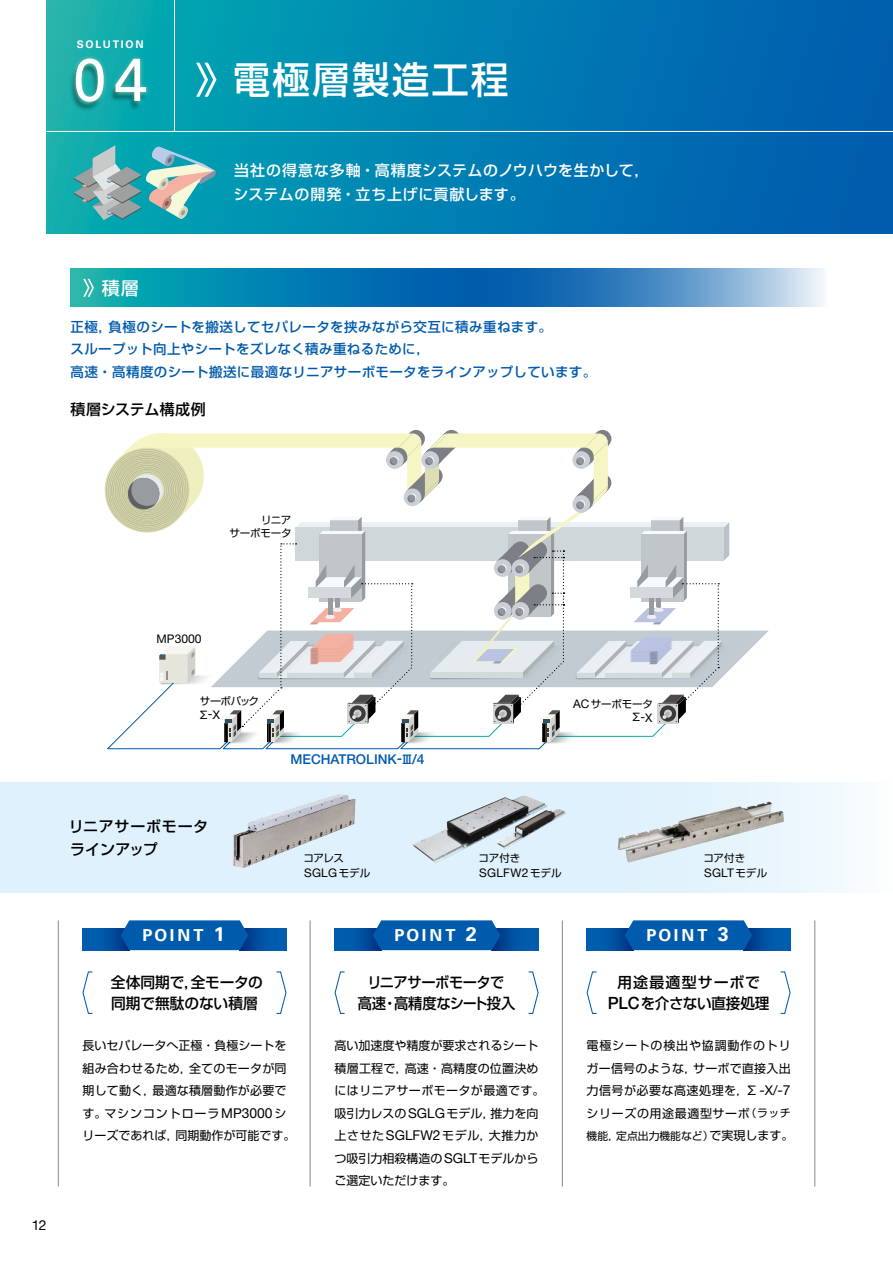
<style>
.page{position:relative;width:893px;height:1263px;background:#fff}
.page>*{position:absolute;margin:0;border:0;box-sizing:border-box;transform-origin:0 0}
.t1{font:60px "Univers LT Std";color:#fff}
.t2{font:500 37.5px "Shin Go Pr 6";letter-spacing:.06em;color:#fff}
.t3{font:500 18px "Shin Go Pr 6";color:#fff}
.t4{font:700 16.5px "Univers LT Std";letter-spacing:.17em;color:#fff}
.t5{font:500 15px/24px "Shin Go Pr 6";letter-spacing:.03em;color:#fff}
.t6{font:500 15px/21px "Shin Go Pr 6";letter-spacing:-.005em;color:#000}
.t7{font:500 15px/21px "Shin Go Pr 6";letter-spacing:-.035em;color:#000;text-align:center;scale:.95 1}
.t8{font:500 15px/21px "Shin Go Pr 6";letter-spacing:.02em;color:#000;text-align:center}
.t9{font:500 15px/22.5px "Shin Go Pr 6";letter-spacing:.04em;color:#000}
.t10{font:13.8px "Helvetica Neue LT Std";color:#000}
.t11{font:500 13.5px/22.5px "Shin Go Pr 6";letter-spacing:.025em;color:#005bac}
.t12{font:500 13.5px "Helvetica Neue LT Std";color:#005bac}
.t13{font:12.15px "Helvetica Neue LT Std";color:#000}
.t14{font:12px/22.5px "Shin Go Pr 6";letter-spacing:.015em;color:#000}
.t15{font:11.85px "Helvetica Neue LT Std";letter-spacing:.025em;color:#000}
.t16{font:10.8px "Shin Go Pr 6";color:#000}
.t17{font:10.5px/13.5px "Shin Go Pr 6";letter-spacing:-.025em;color:#000;text-align:right}
.t18{font:700 10.5px "Univers LT Std";letter-spacing:.16em;color:#fff}
.s1{font-size:11.85px}
.s2{font-family:"Helvetica Neue LT Std";font-size:12.15px}
.s3{font-family:"Helvetica Neue LT Std";font-size:11.85px}
.s4{font-size:13.8px}
.s5{font-family:"Shin Go Pr 6";font-size:12px}
.s6{font-family:"Shin Go Pr 6";font-size:10.5px}
.s7{font-size:12.15px}
.s8{font-size:19.8px}
.s9{font-family:"Helvetica Neue LT Std";font-size:16.95px}
.s10{font-family:"Helvetica Neue LT Std";font-size:13.5px}
.s11{font-family:"Helvetica Neue LT Std";font-size:13.8px}
.s12{font-size:10.8px}
.s13{font-size:12px}
</style>
<div class="page">
<svg style="left:47px;top:0;width:846px;height:234px;background:#017eb0"></svg>
<hr style="left:174px;top:0;width:1px;height:132px;background:#fff">
<hr style="left:47px;top:131px;width:846px;height:1px;background:#fff">
<svg style="left:0;top:782px;width:847px;height:111px;background:#e0f1fb"></svg>
<img style="left:233px;top:794px;width:106px;height:74px">
<img style="left:412px;top:795px;width:154px;height:68px">
<img style="left:618px;top:801px;width:166px;height:61px">
<div style="left:594px;top:430px;width:17px;height:18px;background:#7c7f85;border-radius:50%"></div>
<div style="left:443px;top:430px;width:17px;height:18px;background:#7c7f85;border-radius:50%"></div>
<svg style="left:407px;top:430px;width:18px;height:18px"></svg>
<svg style="left:106px;top:432px;width:663px;height:318px"></svg>
<svg style="left:74px;top:145px;width:142px;height:75px;background:#64b0b4"></svg>
<svg style="left:70px;top:269px;width:754px;height:38px;background:#2a8abb"></svg>
<svg style="left:83px;top:279px;width:11px;height:18px"></svg>
<hr style="left:310px;top:920px;width:1px;height:266px;background:#888">
<hr style="left:58px;top:920px;width:1px;height:266px;background:#888">
<hr style="left:814px;top:920px;width:1px;height:266px;background:#888">
<hr style="left:562px;top:920px;width:1px;height:266px;background:#888">
<svg style="left:82px;top:971px;width:11px;height:43px"></svg>
<svg style="left:276px;top:971px;width:11px;height:43px"></svg>
<svg style="left:334px;top:971px;width:11px;height:43px"></svg>
<svg style="left:528px;top:971px;width:11px;height:43px"></svg>
<svg style="left:83px;top:929px;width:38px;height:21px"></svg>
<svg style="left:248px;top:929px;width:39px;height:21px"></svg>
<svg style="left:121px;top:920px;width:127px;height:30px;background:#095fad"></svg>
<svg style="left:334px;top:929px;width:39px;height:21px"></svg>
<svg style="left:500px;top:929px;width:38px;height:21px"></svg>
<svg style="left:373px;top:920px;width:127px;height:30px;background:#095fad"></svg>
<svg style="left:586px;top:929px;width:39px;height:21px"></svg>
<svg style="left:752px;top:929px;width:38px;height:21px"></svg>
<svg style="left:625px;top:920px;width:127px;height:30px;background:#095fad"></svg>
<svg style="left:196px;top:63px;width:21px;height:34px"></svg>
<div style="left:69px;top:61px;width:78px;height:51px;background:#000;opacity:.35"></div>
<div style="left:71px;top:54px;width:80px;height:52px;background:#d6e7ae;opacity:.6"></div>
<svg style="left:586px;top:971px;width:11px;height:43px"></svg>
<svg style="left:780px;top:971px;width:11px;height:43px"></svg>
<p class="t18" style="left:77px;top:38px;width:68px">SOLUTION</p>
<h1 class="t1" style="left:73px;top:44px;width:76px">04</h1>
<h2 class="t2" style="left:233px;top:49px;width:277px">電極層製造工程</h2>
<p class="t5" style="left:234px;top:158px;width:417px">当社の得意な多軸・高精度システムのノウハウを生かして，システムの開発・立ち上げに貢献します。</p>
<h3 class="t3" style="left:102px;top:273px;width:39px">積層</h3>
<p class="t11" style="left:70px;top:314px;width:527px">正極，負極のシートを搬送してセパレータを挟みながら交互に積み重ねます。<br>スループット向上やシートをズレなく積み重ねるために，<br>高速・高精度のシート搬送に最適なリニアサーボモータをラインアップしています。</p>
<p class="t6" style="left:70px;top:398px;width:137px">積層システム構成例</p>
<p class="t17" style="left:229px;top:512px;width:64px">リニア<br>サーボモータ</p>
<p class="t10" style="left:32px;top:1217px;width:16px">12</p>
<p class="t13" style="left:157px;top:631px;width:46px"><span class="s1">MP</span>3000</p>
<p class="t17" style="left:198px;top:694px;width:62px;text-align:left">サーボパック<br>Σ<span class="s2">-</span><span class="s3">X</span></p>
<p class="t9" style="left:69px;top:814px;width:141px">リニアサーボモータラインアップ</p>
<p class="t12" style="left:290px;top:751px;width:136px">MECHATROLINK<span class="s4">-</span><span class="s5">Ⅲ</span>/<span class="s4">4</span></p>
<p class="t17" style="left:303px;top:850px;width:42px">コアレス</p>
<p class="t15" style="left:304px;top:866px;width:68px">SGLG<span class="s6">モデル</span></p>
<p class="t17" style="left:573px;top:696px;width:81px"><span class="s3">AC</span>サーボモータ<br>Σ<span class="s2">-</span><span class="s3">X</span></p>
<p class="t17" style="left:479px;top:850px;width:43px">コア付き</p>
<p class="t15" style="left:479px;top:866px;width:84px">SGLFW<span class="s7">2</span><span class="s6">モデル</span></p>
<p class="t17" style="left:703px;top:850px;width:43px">コア付き</p>
<p class="t15" style="left:704px;top:866px;width:65px">SGLT<span class="s6">モデル</span></p>
<h3 class="t4" style="left:143px;top:926px;width:84px">POINT <span class="s8">1</span></h3>
<h3 class="t4" style="left:395px;top:926px;width:84px">POINT <span class="s8">2</span></h3>
<h3 class="t4" style="left:647px;top:926px;width:84px">POINT <span class="s8">3</span></h3>
<p class="t6" style="left:111px;top:971px;width:153px">全体同期で，全モータの同期で無駄のない積層</p>
<p class="t7" style="left:358px;top:971px;width:167px">リニアサーボモータで<br>高速・高精度なシート投入</p>
<p class="t8" style="left:608px;top:971px;width:163px">用途最適型サーボで<br><span class="s9">PLC</span>を介さない直接処理</p>
<p class="t14" style="left:82px;top:1033px;width:214px">長いセパレータへ正極・負極シートを組み合わせるため，全てのモータが同期して動く，最適な積層動作が必要です。マシンコントローラ<span class="s10">MP</span><span class="s11">3000</span>シリーズであれば，同期動作が可能です。</p>
<p class="t14" style="left:335px;top:1033px;width:211px">高い加速度や精度が要求されるシート積層工程で，高速・高精度の位置決めにはリニアサーボモータが最適です。吸引⼒レスの<span class="s10">SGLG</span>モデル，推⼒を向上させた<span class="s10">SGLFW</span><span class="s11">2</span>モデル，大推⼒かつ吸引⼒相殺構造の<span class="s10">SGLT</span>モデルからご選定いただけます。</p>
<p class="t14" style="left:587px;top:1033px;width:206px;text-align:justify">電極シートの検出や協調動作のトリガー信号のような，サーボで直接入出⼒信号が必要な高速処理を，Σ<span class="s11">-</span><span class="s10">X/</span><span class="s11">-7</span>シリーズの用途最適型サーボ<span class="s12">（ラッチ</span></p>
<p class="t16" style="left:587px;top:1126px;width:208px">機能，定点出⼒機能など）<span class="s13">で実現します。</span></p>
</div>
